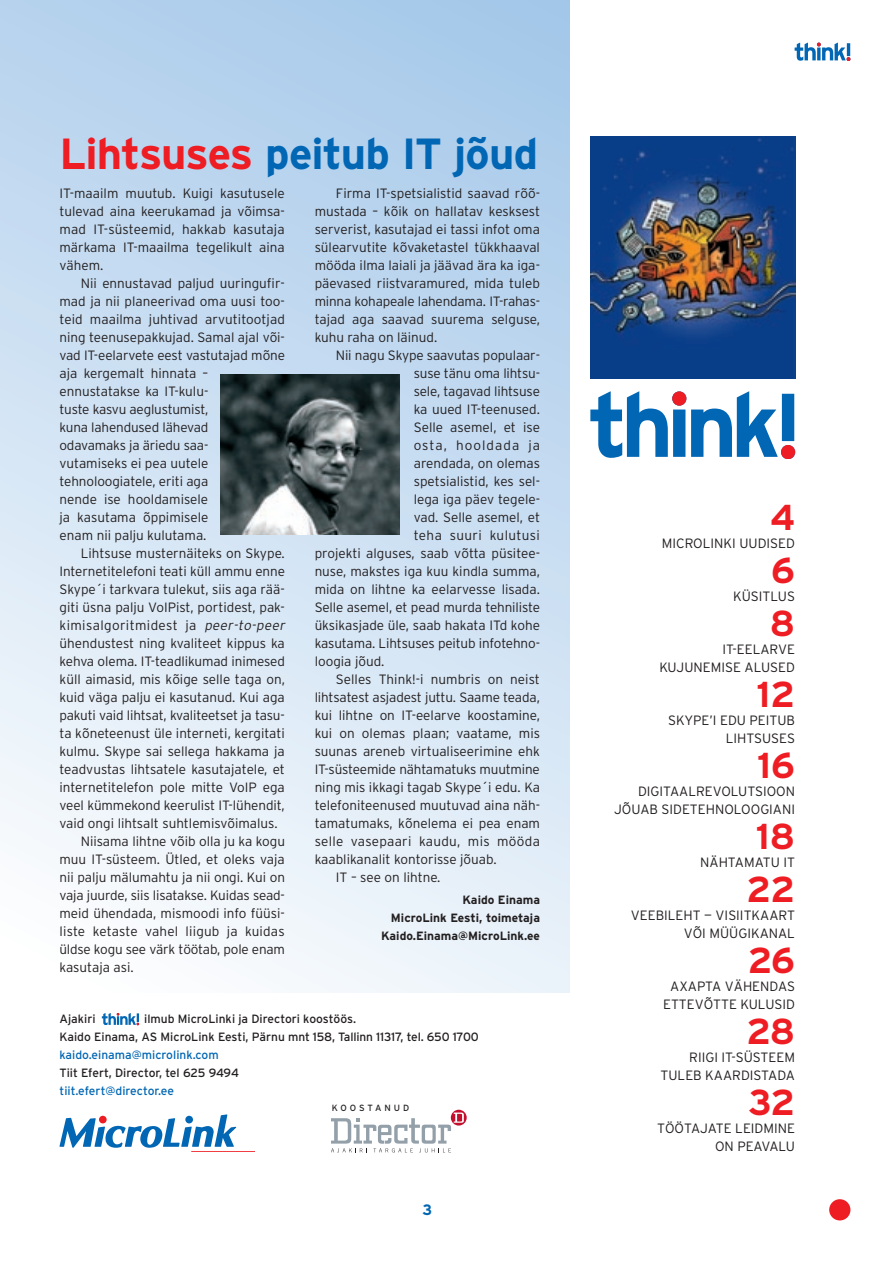
<style>
.page{position:relative;width:893px;height:1263px;background:#fff}
.page>*{position:absolute;margin:0;border:0;box-sizing:border-box;transform-origin:0 0}
.t1{font:700 43.5px "Interstate";letter-spacing:-.025em;color:#0166b3}
.t2{font:700 36px "Interstate";letter-spacing:-.02em;color:#ee1d23}
.t3{font:700 15px "Interstate";color:#0166b3}
.t4{font:300 13.5px/18px "Interstate";color:#231f20;text-align:right}
.t5{font:300 13.5px "Interstate";letter-spacing:.03em;color:#231f20}
.t6{font:300 13.5px "Interstate";letter-spacing:.02em;color:#231f20}
.t7{font:300 13.5px "Interstate";letter-spacing:.075em;color:#231f20}
.t8{font:12px/18px "Interstate";color:#231f20}
.t9{font:700 12px/18px "Interstate";color:#231f20;text-align:right}
.t10{font:12px "Interstate";color:#0166b3}
.t11{font:9px "Interstate";letter-spacing:.325em;color:#231f20}
.s1{color:#ee1d23}
.s2{font-style:italic}
</style>
<div class="page">
<svg style="left:795px;top:43px;width:55px;height:18px"></svg>
<div style="left:829px;top:1199px;width:21px;height:21px;background:#ee1d23;border-radius:50%"></div>
<svg style="left:590px;top:391px;width:205px;height:68px"></svg>
<div style="left:0;top:0;width:570px;height:993px;background:linear-gradient(to bottom,#abcceb,#f6f9fc)"></div>
<svg style="left:60px;top:1114px;width:195px;height:38px"></svg>
<svg style="left:102px;top:1013px;width:37px;height:12px"></svg>
<img style="left:590px;top:136px;width:206px;height:242px">
<div style="left:451px;top:1110px;width:15px;height:15px;background:#c3102f;border-radius:50%"></div>
<svg style="left:331px;top:1112px;width:133px;height:40px"></svg>
<img style="left:220px;top:374px;width:180px;height:161px">
<h1 class="t1" style="left:60px;top:129px;width:480px"><span class="s1">Lihtsuses</span> peitub IT jõud</h1>
<p class="t4" style="left:315px;top:184px;width:227px;text-align:justify;text-indent:21px">Firma IT-spetsialistid saavad rõõ&shy;mustada – kõik on hallatav kesksest serverist, kasutajad ei tassi infot oma sülearvutite kõvaketastel tükkhaaval mööda ilma laiali ja jäävad ära ka iga&shy;päevased riistvaramured, mida tuleb minna kohapeale lahendama. IT-rahas&shy;tajad aga saavad suurema selguse, kuhu raha on läinud.</p>
<p class="t4" style="left:336px;top:346px;width:206px">Nii nagu Skype saavutas populaar-</p>
<p class="t4" style="left:414px;top:364px;width:128px">suse tänu oma lihtsu-</p>
<p class="t4" style="left:414px;top:382px;width:128px">sele, tagavad lihtsuse</p>
<p class="t4" style="left:414px;top:400px;width:128px">ka uued IT-teenused.</p>
<p class="t4" style="left:414px;top:418px;width:128px">Selle asemel, et ise</p>
<p class="t7" style="left:414px;top:438px;width:128px">osta, hooldada ja</p>
<p class="t4" style="left:414px;top:454px;width:128px">arendada, on olemas</p>
<p class="t4" style="left:414px;top:472px;width:128px">spetsialistid, kes sel-</p>
<p class="t4" style="left:414px;top:490px;width:128px">lega iga päev tegele-</p>
<p class="t4" style="left:414px;top:508px;width:128px">vad. Selle asemel, et</p>
<p class="t5" style="left:414px;top:528px;width:128px">teha suuri kulutusi</p>
<p class="t4" style="left:315px;top:544px;width:227px">projekti alguses, saab võtta püsitee-</p>
<p class="t4" style="left:315px;top:562px;width:227px">nuse, makstes iga kuu kindla summa,</p>
<p class="t4" style="left:315px;top:580px;width:227px">mida on lihtne ka eelarvesse lisada.</p>
<p class="t4" style="left:315px;top:598px;width:227px">Selle asemel, et pead murda tehniliste</p>
<p class="t4" style="left:315px;top:616px;width:227px">üksikasjade üle, saab hakata ITd kohe</p>
<p class="t4" style="left:315px;top:634px;width:227px">kasutama. Lihtsuses peitub infotehno-</p>
<p class="t4" style="left:315px;top:652px;width:71px">loogia jõud.</p>
<p class="t4" style="left:336px;top:670px;width:206px">Selles Think!-i numbris on neist</p>
<p class="t4" style="left:315px;top:688px;width:227px">lihtsatest asjadest juttu. Saame teada,</p>
<p class="t4" style="left:315px;top:706px;width:227px">kui lihtne on IT-eelarve koostamine,</p>
<p class="t4" style="left:315px;top:724px;width:227px">kui on olemas plaan; vaatame, mis</p>
<p class="t4" style="left:315px;top:742px;width:227px">suunas areneb virtualiseerimine ehk</p>
<p class="t4" style="left:315px;top:760px;width:227px">IT-süsteemide nähtamatuks muutmine</p>
<p class="t4" style="left:315px;top:778px;width:227px">ning mis ikkagi tagab Skype´i edu. Ka</p>
<p class="t4" style="left:315px;top:796px;width:227px">telefoniteenused muutuvad aina näh-</p>
<p class="t4" style="left:315px;top:814px;width:227px">tamatumaks, kõnelema ei pea enam</p>
<p class="t6" style="left:315px;top:834px;width:227px">selle vasepaari kaudu, mis mööda</p>
<p class="t4" style="left:315px;top:850px;width:184px">kaablikanalit kontorisse jõuab.</p>
<p class="t4" style="left:336px;top:868px;width:106px">IT – see on lihtne.</p>
<p class="t9" style="left:381px;top:891px;width:160px">Kaido Einama<br>MicroLink Eesti, toimetaja<br>Kaido.Einama@MicroLink.ee</p>
<p class="t4" style="left:60px;top:184px;width:227px;text-align:justify">IT-maailm muutub. Kuigi kasutusele tulevad aina keerukamad ja võimsa&shy;mad IT-süsteemid, hakkab kasutaja märkama IT-maailma tegelikult aina vähem.</p>
<p class="t4" style="left:60px;top:274px;width:227px;text-align:left;text-indent:21px">Nii ennustavad paljud uuringufir&shy;mad ja nii planeerivad oma uusi too&shy;teid maailma juhtivad arvutitootjad ning teenusepakkujad. Samal ajal või&shy;vad IT-eelarvete eest vastutajad mõne aja kergemalt hinnata – ennustatakse ka IT-kulu-<br>tuste kasvu aeglustumist,<br>kuna lahendused lähevad<br>odavamaks ja äriedu saa-<br>vutamiseks ei pea uutele tehnoloogiatele, eriti aga<br>nende ise hooldamisele<br>ja kasutama õppimisele<br>enam nii palju kulutama.</p>
<p class="t4" style="left:81px;top:544px;width:206px">Lihtsuse musternäiteks on Skype.</p>
<p class="t4" style="left:60px;top:562px;width:227px">Internetitelefoni teati küll ammu enne</p>
<p class="t4" style="left:60px;top:580px;width:227px">Skype´i tarkvara tulekut, siis aga rää-</p>
<p class="t4" style="left:60px;top:598px;width:227px">giti üsna palju VoIPist, portidest, pak-</p>
<p class="t5" style="left:60px;top:618px;width:229px">kimisalgoritmidest ja <span class="s2">peer-to-peer</span></p>
<p class="t4" style="left:60px;top:634px;width:227px">ühendustest ning kvaliteet kippus ka</p>
<p class="t4" style="left:60px;top:652px;width:227px">kehva olema. IT-teadlikumad inimesed</p>
<p class="t4" style="left:60px;top:670px;width:227px">küll aimasid, mis kõige selle taga on,</p>
<p class="t4" style="left:60px;top:688px;width:227px">kuid väga palju ei kasutanud. Kui aga</p>
<p class="t4" style="left:60px;top:706px;width:227px">pakuti vaid lihtsat, kvaliteetset ja tasu-</p>
<p class="t4" style="left:60px;top:724px;width:227px">ta kõneteenust üle interneti, kergitati</p>
<p class="t4" style="left:60px;top:742px;width:227px">kulmu. Skype sai sellega hakkama ja</p>
<p class="t4" style="left:60px;top:760px;width:227px">teadvustas lihtsatele kasutajatele, et</p>
<p class="t4" style="left:60px;top:778px;width:227px">internetitelefon pole mitte VoIP ega</p>
<p class="t4" style="left:60px;top:796px;width:227px">veel kümmekond keerulist IT-lühendit,</p>
<p class="t4" style="left:60px;top:814px;width:220px">vaid ongi lihtsalt suhtlemisvõimalus.</p>
<p class="t4" style="left:81px;top:832px;width:206px">Niisama lihtne võib olla ju ka kogu</p>
<p class="t4" style="left:60px;top:850px;width:227px">muu IT-süsteem. Ütled, et oleks vaja</p>
<p class="t4" style="left:60px;top:868px;width:227px">nii palju mälumahtu ja nii ongi. Kui on</p>
<p class="t4" style="left:60px;top:886px;width:227px">vaja juurde, siis lisatakse. Kuidas sead-</p>
<p class="t4" style="left:60px;top:904px;width:227px">meid ühendada, mismoodi info füüsi-</p>
<p class="t4" style="left:60px;top:922px;width:227px">liste ketaste vahel liigub ja kuidas</p>
<p class="t4" style="left:60px;top:940px;width:227px">üldse kogu see värk töötab, pole enam</p>
<p class="t4" style="left:60px;top:958px;width:76px">kasutaja asi.</p>
<p class="t8" style="left:60px;top:1010px;width:421px;text-indent:85px">ilmub MicroLinki ja Directori koostöös.<br>Kaido Einama, AS MicroLink Eesti, Pärnu mnt 158, Tallinn 11317, tel. 650 1700</p>
<p class="t10" style="left:60px;top:1048px;width:161px">kaido.einama@microlink.com</p>
<p class="t8" style="left:60px;top:1064px;width:181px">Tiit Efert, Director, tel 625 9494</p>
<p class="t10" style="left:60px;top:1084px;width:116px">tiit.efert@director.ee</p>
<p class="t11" style="left:332px;top:1102px;width:79px">KOOSTANUD</p>
<p class="t8" style="left:60px;top:1010px;width:38px">Ajakiri</p>
<p class="t3" style="left:422px;top:1201px;width:11px">3</p>
<h2 class="t2" style="left:770px;top:497px;width:27px">4</h2>
<p class="t4" style="left:662px;top:534px;width:135px">MICROLINKI UUDISED</p>
<h2 class="t2" style="left:771px;top:550px;width:25px">6</h2>
<p class="t4" style="left:733px;top:587px;width:63px">KÜSITLUS</p>
<h2 class="t2" style="left:770px;top:603px;width:27px">8</h2>
<p class="t4" style="left:659px;top:640px;width:137px">IT-EELARVE<br>KUJUNEMISE ALUSED</p>
<h2 class="t2" style="left:757px;top:674px;width:40px">12</h2>
<p class="t4" style="left:668px;top:711px;width:128px">SKYPE’I EDU PEITUB<br>LIHTSUSES</p>
<h2 class="t2" style="left:757px;top:745px;width:39px">16</h2>
<p class="t4" style="left:614px;top:782px;width:182px">DIGITAALREVOLUTSIOON<br>JÕUAB SIDETEHNOLOOGIANI</p>
<h2 class="t2" style="left:756px;top:816px;width:41px">18</h2>
<p class="t4" style="left:700px;top:853px;width:96px">NÄHTAMATU IT</p>
<h2 class="t2" style="left:747px;top:869px;width:50px">22</h2>
<p class="t4" style="left:631px;top:906px;width:166px">VEEBILEHT — VISIITKAART<br>VÕI MÜÜGIKANAL</p>
<h2 class="t2" style="left:748px;top:940px;width:49px">26</h2>
<p class="t4" style="left:663px;top:977px;width:133px;text-align:center">AXAPTA VÄHENDAS<br>ETTEVÕTTE KULUSID</p>
<h2 class="t2" style="left:746px;top:1011px;width:50px">28</h2>
<p class="t4" style="left:660px;top:1048px;width:136px">RIIGI IT-SÜSTEEM<br>TULEB KAARDISTADA</p>
<h2 class="t2" style="left:748px;top:1082px;width:48px">32</h2>
<p class="t4" style="left:657px;top:1119px;width:139px">TÖÖTAJATE LEIDMINE<br>ON PEAVALU</p>
</div>
